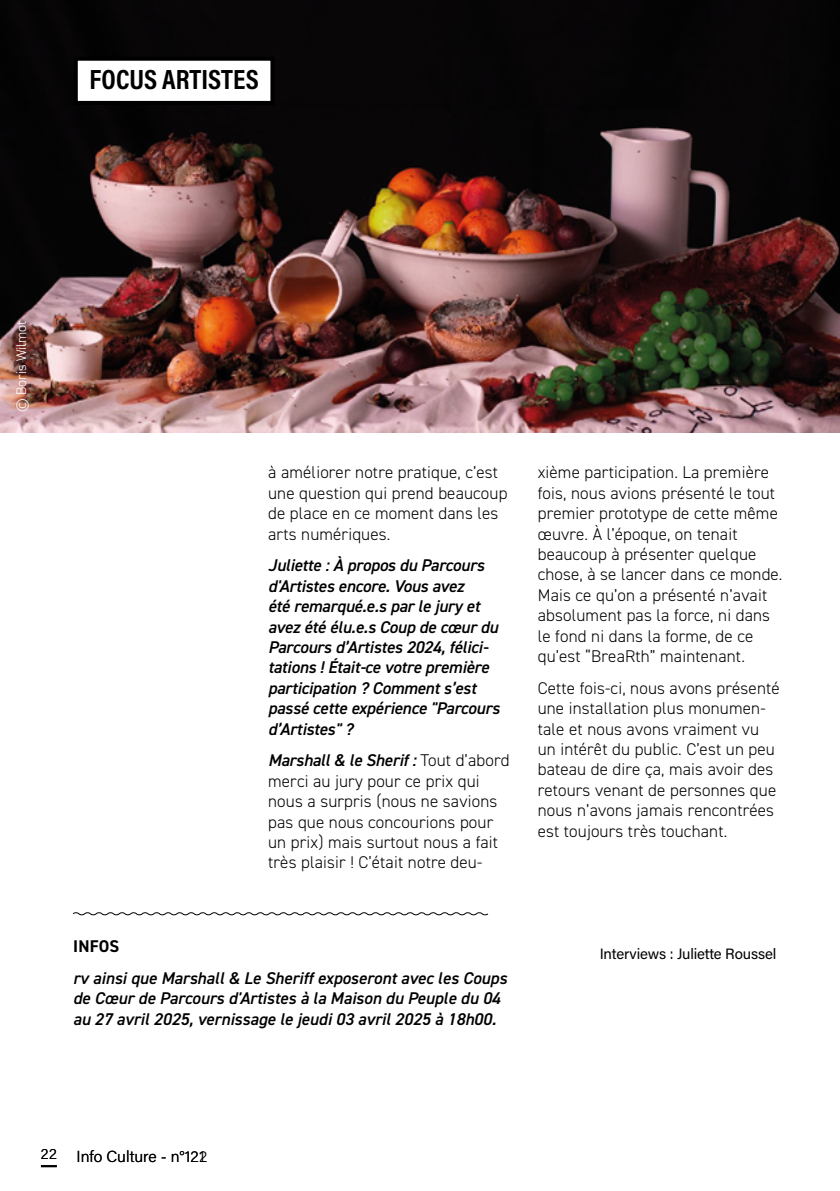
<style>
.page{position:relative;width:840px;height:1191px;background:#fff}
.page>*{position:absolute;margin:0;border:0;box-sizing:border-box;transform-origin:0 0}
.t1{font:700 28px "Acumin Pro Cond";letter-spacing:.005em;color:#000}
.t2{font:300 17px/20.4px "DIN2014";letter-spacing:.01em;color:#000}
.t3{font:italic 600 17px/20.4px "DIN2014";letter-spacing:-.01em;color:#000}
.t4{font:700 17px "DIN2014";letter-spacing:.01em;color:#000}
.t5{font:300 16px "Acumin Pro";color:#000}
.t6{font:15px "Acumin Pro";letter-spacing:-.01em;color:#000}
.t7{font:300 15px "Acumin Pro";color:#000}
.t8{font:300 14px "DIN2014";color:#fff}
.s1{font-weight:600;font-style:italic}
</style>
<div class="page">
<img style="left:0;top:0;width:839px;height:432px">
<svg style="left:73px;top:912px;width:416px;height:4px"></svg>
<div style="left:76px;top:59px;width:196px;height:44px;background:#fff"></div>
<div style="left:74px;top:57px;width:200px;height:48px;border:4px solid #000"></div>
<svg style="left:41px;top:1165px;width:16px;height:2px"></svg>
<h1 class="t1" style="left:89px;top:61px;width:171px">FOCUS ARTISTES</h1>
<p class="t8" style="left:13px;top:412px;width:93px;rotate:-90deg">© Boris Wilmot</p>
<p class="t2" style="left:268px;top:462px;width:241px">à améliorer notre pratique, c’est une question qui prend beaucoup de place en ce moment dans les arts numériques.</p>
<p class="t3" style="left:268px;top:555px;width:233px">Juliette : À propos du Parcours d'Artistes encore. Vous avez<br>été remarqué.e.s par le jury et avez été élu.e.s Coup de cœur du<br>Parcours d’Artistes 2024, félici&shy;tations ! Était-ce votre première participation ? Comment s’est passé cette expérience "Parcours d’Artistes" ?</p>
<p class="t2" style="left:268px;top:750px;width:243px"><span class="s1">Marshall &amp; le Sherif :</span> Tout d’abord merci au jury pour ce prix qui nous a surpris (nous ne savions pas que nous concourions pour un prix) mais surtout nous a fait très plaisir ! C’était notre deu-</p>
<p class="t4" style="left:73px;top:935px;width:47px">INFOS</p>
<p class="t3" style="left:73px;top:967px;width:435px">rv ainsi que Marshall &amp; Le Sheriff exposeront avec les Coups de Cœur de Parcours d'Artistes à la Maison du Peuple du 04 au 27 avril 2025, vernissage le jeudi 03 avril 2025 à 18h00.</p>
<p class="t2" style="left:537px;top:462px;width:246px">xième participation. La première fois, nous avions présenté le tout premier prototype de cette même œuvre. À l’époque, on tenait beaucoup à présenter quelque chose, à se lancer dans ce monde.<br>Mais ce qu’on a présenté n’avait absolument pas la force, ni dans le fond ni dans la forme, de ce qu’est “BreaRth” maintenant.</p>
<p class="t2" style="left:537px;top:677px;width:243px">Cette fois-ci, nous avons présenté une installation plus monumen&shy;tale et nous avons vraiment vu un intérêt du public. C’est un peu bateau de dire ça, mais avoir des retours venant de personnes que nous n’avons jamais rencontrées est toujours très touchant.</p>
<p class="t6" style="left:599px;top:943px;width:178px">Interviews : Juliette Roussel</p>
<p class="t7" style="left:41px;top:1143px;width:17px">22</p>
<p class="t5" style="left:199px;top:1145px;width:10px">2</p>
<p class="t5" style="left:77px;top:1145px;width:129px">Info Culture - n°121</p>
</div>
